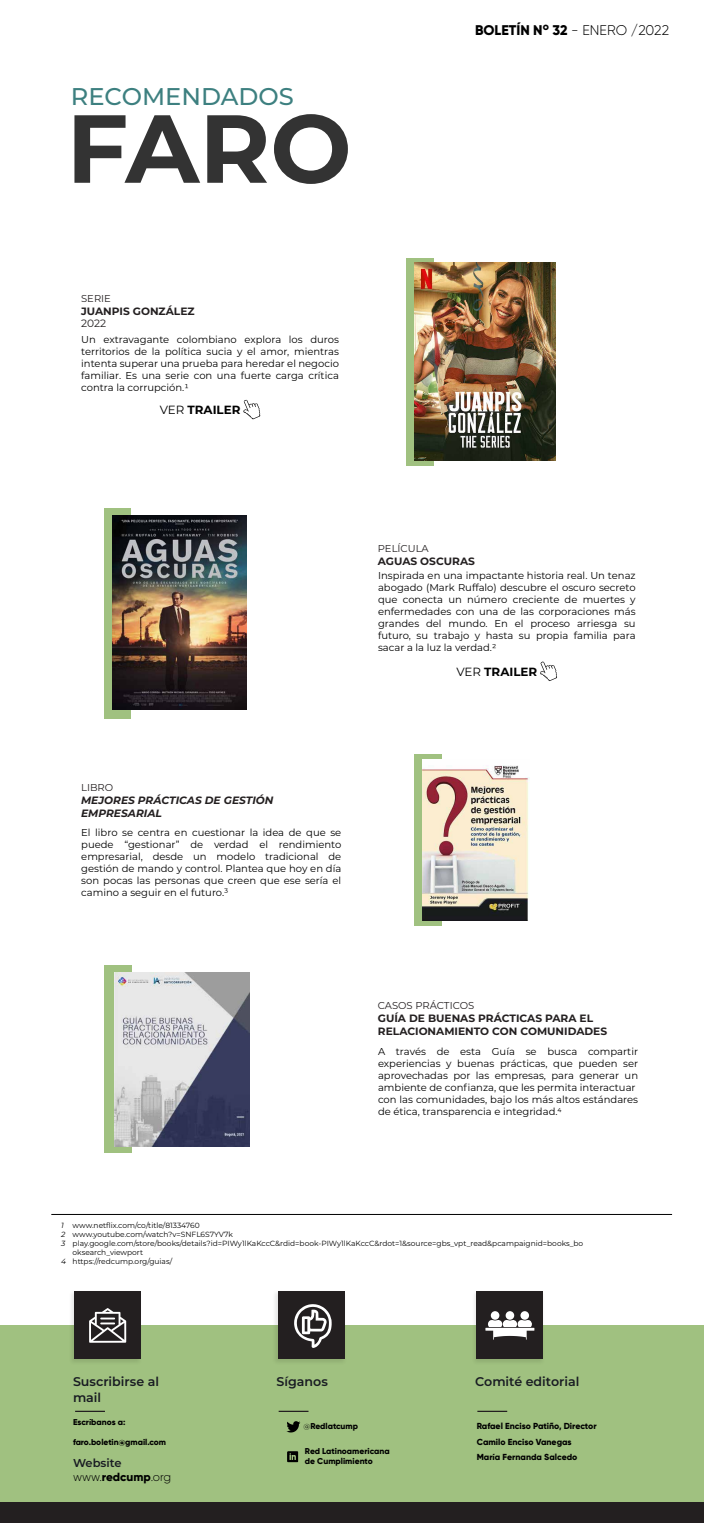
<style>
.page{position:relative;width:704px;height:1523px;background:#fff}
.page>*{position:absolute;margin:0;border:0;box-sizing:border-box;transform-origin:0 0}
.t1{font:700 96.38px "Montserrat";color:#333}
.t2{font:500 24.19px "Montserrat";color:#3d8080}
.t3{font:300 14px "Gilroy";color:#000}
.t4{font:600 12.62px/16.1px "Montserrat";color:#191c23}
.t5{font:700 11.88px "Montserrat";color:#000}
.t6{font:300 11.81px "Gilroy";color:#000}
.t7{font:600 11.44px "Montserrat";color:#191c23}
.t8{font:700 10.62px/12.8px "Montserrat";color:#231f20}
.t9{font:italic 700 10.62px/12.8px "Montserrat";color:#231f20}
.t10{font:10.62px "Montserrat";color:#231f20}
.t11{font:10px/12px "Montserrat";color:#000;text-align:justify}
.t12{font:10px "Montserrat";color:#231f20}
.t13{font:800 8.75px/15.6px "Gilroy";color:#000}
.t14{font:800 8.5px "Gilroy";color:#000}
.t15{font:7.5px/9px "Montserrat";color:#000}
.t16{font:italic 7.5px/9px "Montserrat";color:#000}
.s1{font-weight:400}
.s2{font-weight:800}
.s3{font-weight:300}
</style>
<div class="page">
<div style="left:0;top:1325px;width:703px;height:192px;background:#a0c180"></div>
<div style="left:0;top:1502px;width:703px;height:20px;background:#231f20"></div>
<div style="left:74px;top:1291px;width:67px;height:68px;background:#231f20"></div>
<hr style="left:75px;top:1410px;width:30px;height:2px;background:#231f20">
<img style="left:275px;top:1291px;width:70px;height:71px">
<div style="left:278px;top:1291px;width:66px;height:68px;background:#231f20"></div>
<hr style="left:278px;top:1410px;width:30px;height:2px;background:#231f20">
<div style="left:476px;top:1291px;width:67px;height:68px;background:#231f20"></div>
<hr style="left:477px;top:1410px;width:30px;height:2px;background:#231f20">
<svg style="left:89px;top:1308px;width:37px;height:34px"></svg>
<svg style="left:294px;top:1304px;width:37px;height:44px"></svg>
<svg style="left:286px;top:1421px;width:14px;height:11px"></svg>
<svg style="left:287px;top:1451px;width:11px;height:11px"></svg>
<svg style="left:485px;top:1319px;width:49px;height:20px"></svg>
<div style="left:505px;top:1311px;width:9px;height:8px;background:#fff;border-radius:50%"></div>
<div style="left:520px;top:1311px;width:8px;height:8px;background:#fff;border-radius:50%"></div>
<div style="left:490px;top:1311px;width:9px;height:8px;background:#fff;border-radius:50%"></div>
<div style="left:104px;top:965px;width:28px;height:188px;background:#a0c180"></div>
<div style="left:414px;top:754px;width:28px;height:171px;background:#a0c180"></div>
<div style="left:406px;top:258px;width:28px;height:207px;background:#a0c180"></div>
<div style="left:104px;top:508px;width:26px;height:210px;background:#a0c180"></div>
<svg style="left:243px;top:400px;width:17px;height:19px"></svg>
<svg style="left:540px;top:661px;width:16px;height:20px"></svg>
<hr style="left:51px;top:1214px;width:620px;height:1px;background:#000">
<img style="left:414px;top:263px;width:141px;height:198px">
<img style="left:422px;top:759px;width:107px;height:161px">
<img style="left:114px;top:972px;width:135px;height:174px">
<img style="left:112px;top:516px;width:134px;height:193px">
<h2 class="t2" style="left:71px;top:80px;width:224px">RECOMENDADOS</h2>
<h1 class="t1" style="left:66px;top:79px;width:286px">FARO</h1>
<p class="t12" style="left:81px;top:291px;width:31px">SERIE</p>
<p class="t8" style="left:81px;top:304px;width:115px">JUANPIS GONZÁLEZ</p>
<p class="t10" style="left:81px;top:316px;width:27px">2022</p>
<p class="t11" style="left:81px;top:333px;width:259px">Un extravagante colombiano explora los duros territorios de la política sucia y el amor, mientras intenta superar una prueba para heredar el negocio familiar. Es una serie con una fuerte carga crítica contra la corrupción.1</p>
<p class="t5" style="left:160px;top:401px;width:82px"><span class="s1">VER</span> TRAILER</p>
<h3 class="t3" style="left:475px;top:22px;width:195px"><span class="s2">BOLETÍN N</span><sup>o</sup> <span class="s2">32</span> - ENERO /2022</h3>
<p class="t12" style="left:377px;top:542px;width:52px">PELÍCULA</p>
<p class="t8" style="left:377px;top:554px;width:98px">AGUAS OSCURAS</p>
<p class="t11" style="left:378px;top:569px;width:259px">Inspirada en una impactante historia real. Un tenaz abogado (Mark Ruffalo) descubre el oscuro secreto que conecta un número creciente de muertes y enfermedades con una de las corporaciones más grandes del mundo. En el proceso arriesga su futuro, su trabajo y hasta su propia familia para sacar a la luz la verdad.2</p>
<p class="t5" style="left:456px;top:663px;width:82px"><span class="s1">VER</span> TRAILER</p>
<p class="t12" style="left:81px;top:780px;width:34px">LIBRO</p>
<p class="t9" style="left:81px;top:793px;width:194px">MEJORES PRÁCTICAS DE GESTIÓN<br>EMPRESARIAL</p>
<p class="t11" style="left:81px;top:825px;width:261px">El libro se centra en cuestionar la idea de que se puede “gestionar” de verdad el rendimiento empresarial, desde un modelo tradicional de gestión de mando y control. Plantea que hoy en día son pocas las personas que creen que ese sería el camino a seguir en el futuro.³</p>
<p class="t12" style="left:377px;top:998px;width:98px">CASOS PRÁCTICOS</p>
<p class="t8" style="left:377px;top:1011px;width:231px">GUÍA DE BUENAS PRÁCTICAS PARA EL<br>RELACIONAMIENTO CON COMUNIDADES</p>
<p class="t11" style="left:378px;top:1045px;width:261px;text-align:left">A través de esta Guía se busca compartir experiencias y buenas prácticas, que pueden ser aprovechadas por las empresas, para generar un ambiente de confianza, que les permita interactuar con las comunidades, bajo los más altos estándares de ética, transparencia e integridad.4</p>
<p class="t15" style="left:72px;top:1220px;width:512px">www.netflix.com/co/title/81334760<br>www.youtube.com/watch?v=SNFL6S7YV7k play.google.com/store/books/details?id=PIWy1lKaKccC&amp;rdid=book-PIWy1lKaKccC&amp;rdot=1&amp;source=gbs_vpt_read&amp;pcampaignid=books_bo oksearch_viewport<br>https://redcump.org/guias/</p>
<p class="t16" style="left:61px;top:1220px;width:6px">1<br>2<br>3</p>
<p class="t16" style="left:61px;top:1256px;width:6px">4</p>
<p class="t4" style="left:73px;top:1372px;width:87px">Suscribirse al mail</p>
<p class="t14" style="left:73px;top:1416px;width:54px">Escríbanos a:</p>
<p class="t14" style="left:73px;top:1436px;width:95px">faro.boletin@gmail.com</p>
<p class="t4" style="left:276px;top:1372px;width:53px">Síganos</p>
<p class="t4" style="left:475px;top:1372px;width:106px">Comité editorial</p>
<p class="t13" style="left:476px;top:1418px;width:121px">Rafael Enciso Patiño, Director<br>Camilo Enciso Vanegas<br>María Fernanda Salcedo</p>
<p class="t14" style="left:303px;top:1420px;width:56px"><span class="s3">@</span>Redlatcump</p>
<p class="t14" style="left:305px;top:1445px;width:86px">Red Latinoamericana</p>
<p class="t7" style="left:73px;top:1455px;width:50px">Website</p>
<p class="t14" style="left:305px;top:1455px;width:69px">de Cumplimiento</p>
<p class="t6" style="left:73px;top:1469px;width:99px">www.<span class="s2">redcump</span>.org</p>
</div>
